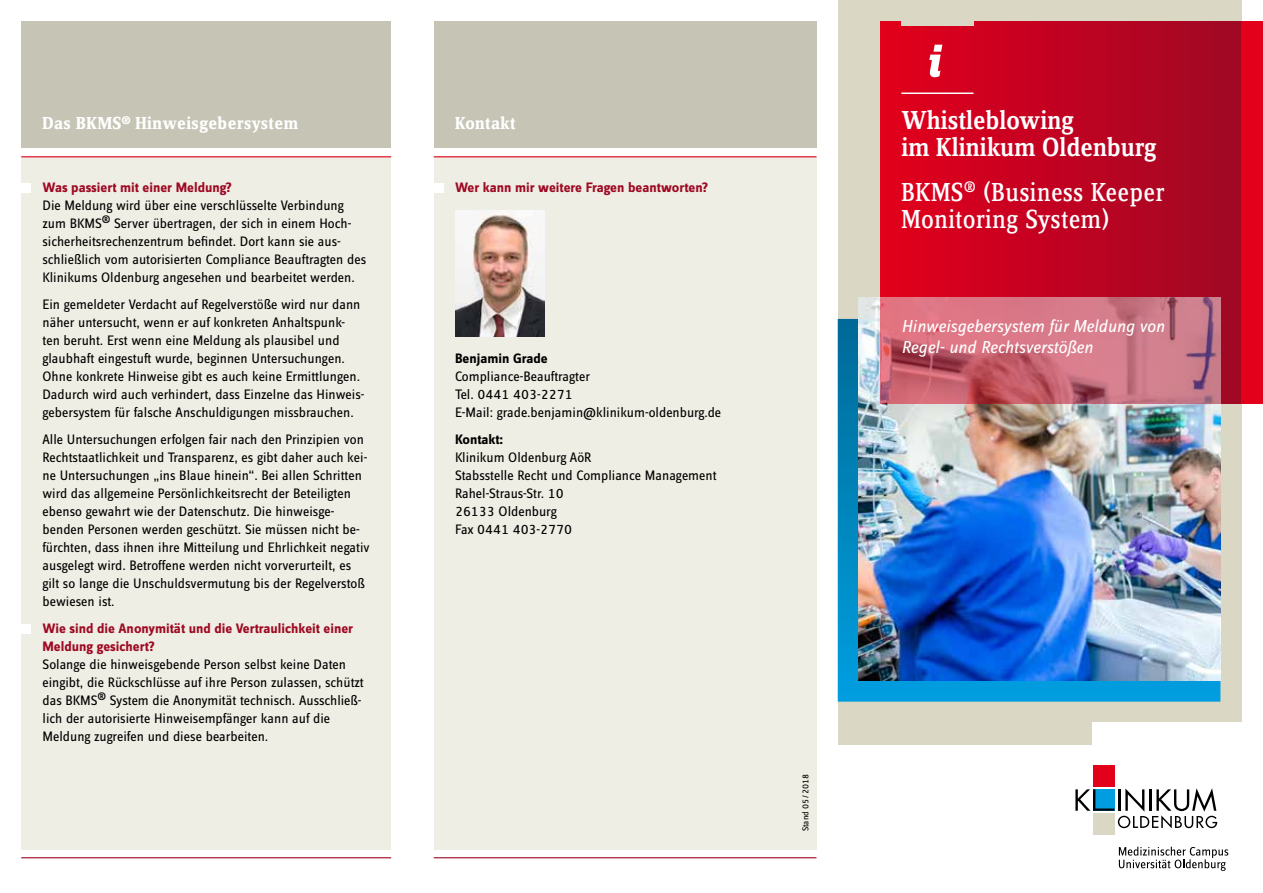
<style>
.page{position:relative;width:1263px;height:893px;background:#fff}
.page>*{position:absolute;margin:0;border:0;box-sizing:border-box;transform-origin:0 0}
.t1{font:27px/27px "Zine Serif Dis Regular Roman Tf";letter-spacing:.015em;color:#fff}
.t2{font:500 27px/27px "Zine Serif Dis";color:#fff}
.t3{font:18px/21px "Zine Sans Dis Regular Italic Tf";color:#fff}
.t4{font:700 18px "Zine Serif Dis";letter-spacing:.025em;color:#fff}
.t5{font:14.25px/18px "Zine Sans Dis Regular Roman Tf";color:#000}
.t6{font:14.25px/18px "Zine Sans Dis Bold Roman Tf";color:#9e0923}
.t7{font:14.25px "Zine Sans Dis Bold Roman Tf";color:#000}
.t8{font:9px "Zine Sans Dis Regular Roman Tf";color:#000}
</style>
<div class="page">
<div style="left:21px;top:156px;width:370px;height:693px;background:#efeee4"></div>
<div style="left:21px;top:21px;width:370px;height:126px;background:#c6c4b4"></div>
<div style="left:434px;top:21px;width:382px;height:126px;background:#c6c4b4"></div>
<hr style="left:21px;top:857px;width:370px;height:1px;background:#9e0923">
<hr style="left:21px;top:156px;width:370px;height:1px;background:#e2001a">
<div style="left:838px;top:0;width:403px;height:744px;background:#dad7c5"></div>
<div style="left:880px;top:21px;width:361px;height:383px;background:linear-gradient(to right,#e3001d,#9f0926)"></div>
<svg style="left:838px;top:319px;width:382px;height:383px;background:#0390cb"></svg>
<img style="left:859px;top:298px;width:361px;height:382px">
<svg style="left:880px;top:298px;width:340px;height:106px;background:#ca6e7c"></svg>
<div style="left:1241px;top:21px;width:22px;height:383px;background:#e2001a"></div>
<hr style="left:901px;top:93px;width:72px;height:1px;background:#fff">
<div style="left:901px;top:18px;width:72px;height:8px;background:#dad7c5"></div>
<svg style="left:929px;top:45px;width:13px;height:32px"></svg>
<div style="left:21px;top:183px;width:10px;height:9px;background:#fff"></div>
<div style="left:21px;top:624px;width:10px;height:9px;background:#fff"></div>
<div style="left:1093px;top:723px;width:170px;height:170px;background:#fff"></div>
<div style="left:1093px;top:765px;width:21px;height:22px;background:#e2001a"></div>
<div style="left:1093px;top:813px;width:21px;height:22px;background:#dad7c5"></div>
<svg style="left:1075px;top:788px;width:142px;height:40px"></svg>
<svg style="left:1119px;top:847px;width:109px;height:24px"></svg>
<div style="left:434px;top:156px;width:382px;height:693px;background:#efeee4"></div>
<hr style="left:434px;top:156px;width:382px;height:1px;background:#e2001a">
<div style="left:434px;top:183px;width:9px;height:9px;background:#fff"></div>
<hr style="left:434px;top:857px;width:382px;height:1px;background:#9e0923">
<img style="left:455px;top:210px;width:89px;height:126px">
<p class="t4" style="left:43px;top:114px;width:257px">Das BKMS<sup>®</sup> Hinweisgebersystem</p>
<p class="t4" style="left:455px;top:114px;width:62px">Kontakt</p>
<p class="t6" style="left:43px;top:179px;width:191px">Was passiert mit einer Meldung?</p>
<p class="t5" style="left:43px;top:197px;width:325px">Die Meldung wird über eine verschlüsselte Verbindung zum BKMS<sup>®</sup> Server übertragen, der sich in einem Hoch&shy;sicherheitsrechenzentrum befindet. Dort kann sie aus&shy;schließlich vom autorisierten Compliance Beauftragten des Klinikums Oldenburg angesehen und bearbeitet werden.</p>
<p class="t5" style="left:43px;top:296px;width:323px">Ein gemeldeter Verdacht auf Regelverstöße wird nur dann näher untersucht, wenn er auf konkreten Anhaltspunk&shy;ten beruht. Erst wenn eine Meldung als plausibel und glaubhaft eingestuft wurde, beginnen Untersuchungen.<br>Ohne konkrete Hinweise gibt es auch keine Ermittlungen.<br>Dadurch wird auch verhindert, dass Einzelne das Hinweis&shy;gebersystem für falsche Anschuldigungen missbrauchen.</p>
<p class="t5" style="left:43px;top:431px;width:329px">Alle Untersuchungen erfolgen fair nach den Prinzipien von Rechtstaatlichkeit und Transparenz, es gibt daher auch kei&shy;ne Untersuchungen „ins Blaue hinein“. Bei allen Schritten wird das allgemeine Persönlichkeitsrecht der Beteiligten ebenso gewahrt wie der Datenschutz. Die hinweisge&shy;benden Personen werden geschützt. Sie müssen nicht be&shy;fürchten, dass ihnen ihre Mitteilung und Ehrlichkeit negativ ausgelegt wird. Betroffene werden nicht vorverurteilt, es gilt so lange die Unschuldsvermutung bis der Regelverstoß bewiesen ist.</p>
<p class="t6" style="left:43px;top:620px;width:312px">Wie sind die Anonymität und die Vertraulichkeit einer<br>Meldung gesichert?</p>
<p class="t5" style="left:43px;top:656px;width:323px">Solange die hinweisgebende Person selbst keine Daten eingibt, die Rückschlüsse auf ihre Person zulassen, schützt das BKMS<sup>®</sup> System die Anonymität technisch. Ausschließ&shy;lich der autorisierte Hinweisempfänger kann auf die Meldung zugreifen und diese bearbeiten.</p>
<p class="t6" style="left:455px;top:179px;width:255px">Wer kann mir weitere Fragen beantworten?</p>
<p class="t7" style="left:455px;top:351px;width:94px">Benjamin Grade</p>
<p class="t5" style="left:455px;top:368px;width:268px">Compliance-Beauftragter<br>Tel. 0441 403-2271<br>E-Mail: grade.benjamin@klinikum-oldenburg.de</p>
<p class="t7" style="left:455px;top:432px;width:50px">Kontakt:</p>
<p class="t5" style="left:455px;top:449px;width:263px">Klinikum Oldenburg AöR<br>Stabsstelle Recht und Compliance Management<br>Rahel-Straus-Str. 10<br>26133 Oldenburg<br>Fax 0441 403-2770</p>
<p class="t8" style="left:801px;top:831px;width:59px;rotate:-90deg">Stand 05/2018</p>
<h1 class="t2" style="left:901px;top:108px;width:257px">Whistleblowing<br>im Klinikum Oldenburg</h1>
<h1 class="t1" style="left:901px;top:180px;width:265px">BKMS<sup>®</sup> (Business Keeper<br>Monitoring System)</h1>
<p class="t3" style="left:901px;top:316px;width:265px">Hinweisgebersystem für Meldung von<br>Regel- und Rechtsverstößen</p>
</div>
